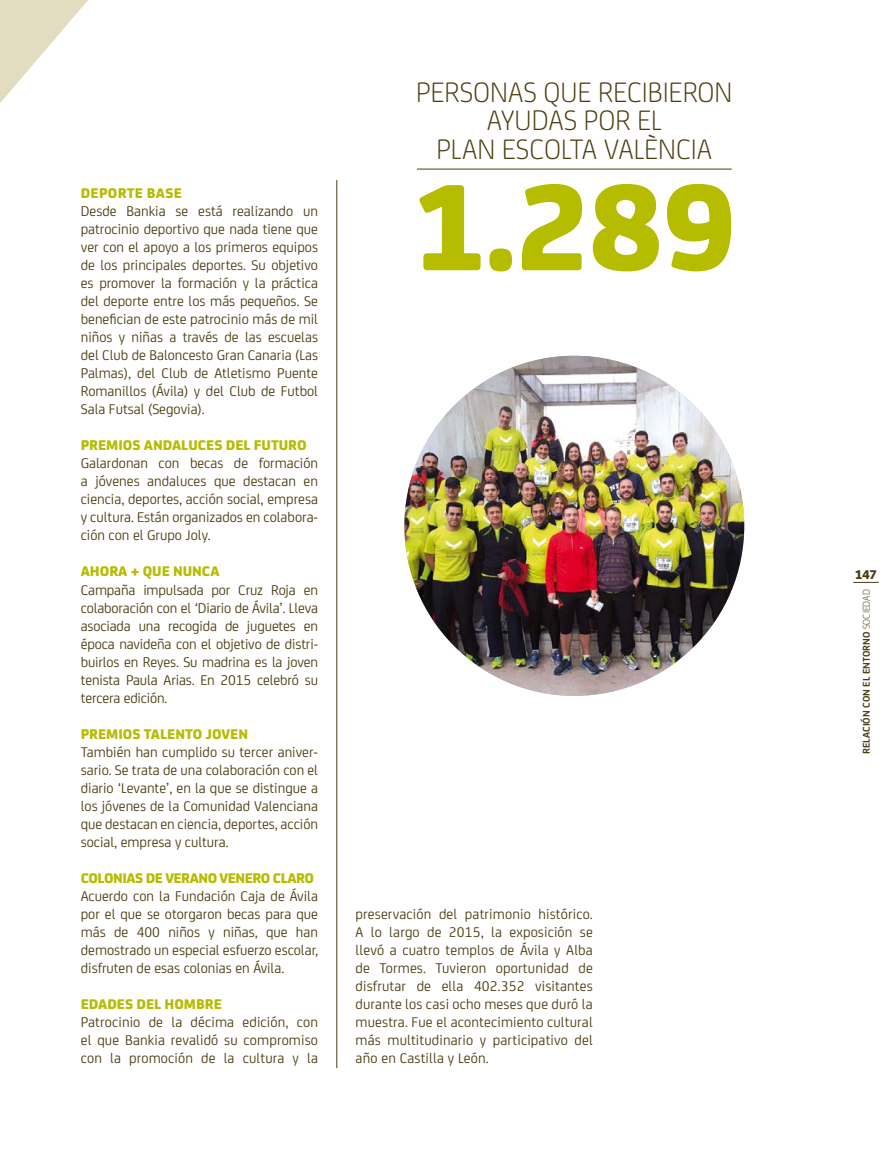
<style>
.page{position:relative;width:893px;height:1149px;background:#fff}
.page>*{position:absolute;margin:0;border:0;box-sizing:border-box;transform-origin:0 0}
.t1{font:800 131.4px "Bankia";color:#b6bc00}
.t2{font:300 30px/28.5px "Bankia";color:#4c3e12}
.t3{font:15px/18px "Bankia";color:#4c3e12;text-align:justify}
.t4{font:800 15px "Bankia";color:#b6bc00}
.t5{font:800 13.5px "Bankia";color:#4c3e12}
.t6{font:700 10.5px "Bankia";color:#4c3e12}
.s1{font-weight:300}
</style>
<div class="page">
<img style="left:0;top:0;width:88px;height:103px">
<svg style="left:853px;top:582px;width:26px;height:1px"></svg>
<hr style="left:336px;top:180px;width:1px;height:887px;background:#4c3e12">
<hr style="left:417px;top:169px;width:315px;height:1px;background:#4c3e12">
<img style="left:404px;top:355px;width:340px;height:340px;border-radius:170px">
<p class="t4" style="left:81px;top:181px;width:20px">DEPORTE</p>
<p class="t4" style="left:147px;top:181px;width:10px">BASE</p>
<p class="t3" style="left:81px;top:201px;width:239px">Desde Bankia se está realizando un patrocinio deportivo que nada tiene que ver con el apoyo a los primeros equipos de los principales deportes. Su objetivo es promover la formación y la práctica del deporte entre los más pequeños. Se benefician de este patrocinio más de mil niños y niñas a través de las escuelas del Club de Baloncesto Gran Canaria (Las Palmas), del Club de Atletismo Puente Romanillos (Ávila) y del Club de Futbol Sala Futsal (Segovia).</p>
<p class="t4" style="left:81px;top:433px;width:18px">PREMIOS</p>
<p class="t4" style="left:144px;top:433px;width:19px">ANDALUCES</p>
<p class="t4" style="left:226px;top:433px;width:9px">DEL</p>
<p class="t4" style="left:254px;top:433px;width:18px">FUTURO</p>
<p class="t3" style="left:81px;top:453px;width:239px">Galardonan con becas de formación a jóvenes andaluces que destacan en ciencia, deportes, acción social, empresa y cultura. Están organizados en colabora&shy;ción con el Grupo Joly.</p>
<p class="t4" style="left:81px;top:559px;width:20px">AHORA</p>
<p class="t4" style="left:131px;top:559px;width:22px">+ QUE</p>
<p class="t4" style="left:173px;top:559px;width:20px">NUNCA</p>
<p class="t3" style="left:81px;top:579px;width:239px">Campaña impulsada por Cruz Roja en colaboración con el ‘Diario de Ávila’. Lleva asociada una recogida de juguetes en época navideña con el objetivo de distri&shy;buirlos en Reyes. Su madrina es la joven tenista Paula Arias. En 2015 celebró su tercera edición.</p>
<p class="t4" style="left:81px;top:721px;width:18px">PREMIOS</p>
<p class="t4" style="left:144px;top:721px;width:17px">TALENTO</p>
<p class="t4" style="left:206px;top:721px;width:17px">JOVEN</p>
<p class="t3" style="left:81px;top:741px;width:239px">También han cumplido su tercer aniver&shy;sario. Se trata de una colaboración con el diario ‘Levante’, en la que se distingue a los jóvenes de la Comunidad Valenciana que destacan en ciencia, deportes, acción social, empresa y cultura.</p>
<p class="t4" style="left:81px;top:865px;width:17px">COLONIAS</p>
<p class="t4" style="left:146px;top:865px;width:30px">DE VERANO</p>
<p class="t4" style="left:220px;top:865px;width:18px">VENERO</p>
<p class="t4" style="left:273px;top:865px;width:17px">CLARO</p>
<p class="t3" style="left:81px;top:885px;width:239px">Acuerdo con la Fundación Caja de Ávila por el que se otorgaron becas para que más de 400 niños y niñas, que han demostrado un especial esfuerzo escolar, disfruten de esas colonias en Ávila.</p>
<p class="t4" style="left:81px;top:991px;width:18px">EDADES</p>
<p class="t4" style="left:136px;top:991px;width:9px">DEL</p>
<p class="t4" style="left:165px;top:991px;width:21px">HOMBRE</p>
<p class="t3" style="left:81px;top:1011px;width:239px">Patrocinio de la décima edición, con el que Bankia revalidó su compromiso con la promoción de la cultura y la</p>
<h2 class="t2" style="left:416px;top:76px;width:16px">PERSONAS</h2>
<h2 class="t2" style="left:544px;top:76px;width:69px">QUE RECIBIERON</h2>
<h2 class="t2" style="left:487px;top:104px;width:16px">AYUDAS</h2>
<h2 class="t2" style="left:436px;top:104px;width:277px;text-indent:148px">POR EL<br>PLAN ESCOLTA VALÈNCIA</h2>
<h1 class="t1" style="left:411px;top:123px;width:328px">1.289</h1>
<p class="t3" style="left:356px;top:903px;width:239px">preservación del patrimonio histórico.<br>A lo largo de 2015, la exposición se llevó a cuatro templos de Ávila y Alba de Tormes. Tuvieron oportunidad de disfrutar de ella 402.352 visitantes durante los casi ocho meses que duró la muestra. Fue el acontecimiento cultural más multitudinario y participativo del año en Castilla y León.</p>
<p class="t5" style="left:855px;top:563px;width:24px">147</p>
<p class="t6" style="left:859px;top:754px;width:165px;rotate:-90deg">RELACIÓN CON EL ENTORNO <span class="s1">SOCIEDAD</span></p>
</div>
